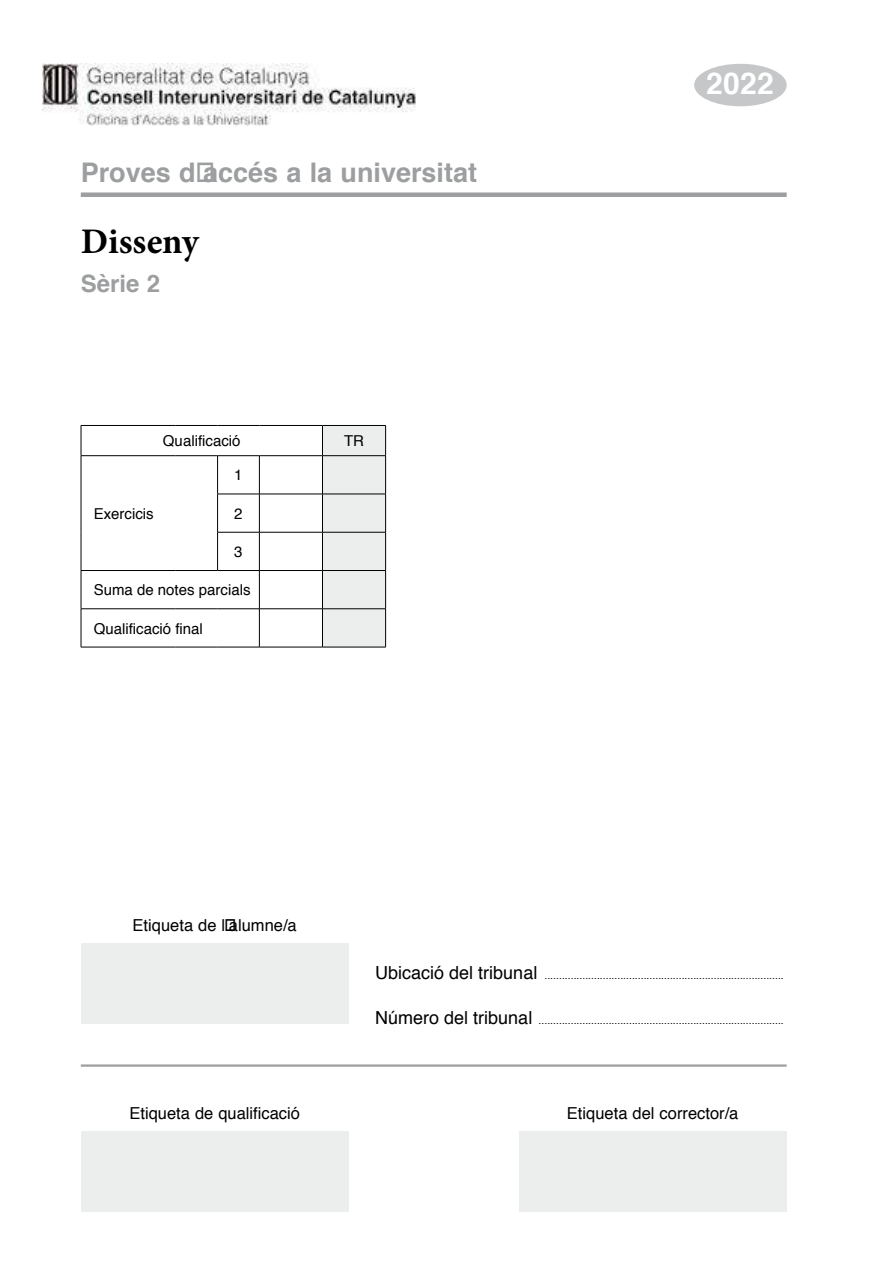
<style>
.page{position:relative;width:893px;height:1263px;background:#fff}
.page>*{position:absolute;margin:0;border:0;box-sizing:border-box;transform-origin:0 0}
.t1{font:700 36px "Minion Pro";color:#000}
.t2{font:700 30px "Helvetica";color:#fff}
.t3{font:700 27px "Helvetica";color:#9c9e9f}
.t4{font:700 24px "Helvetica";color:#9c9e9f}
.t5{font:16.5px "Helvetica";color:#000}
.t6{font:15px "Helvetica";color:#000}
.t7{font:10.5px "Helvetica";color:#000}
.s1{font-size:18px}
</style>
<div class="page">
<div style="left:81px;top:192px;width:706px;height:5px;background:#9c9e9f"></div>
<img style="left:43px;top:64px;width:373px;height:61px">
<svg style="left:82px;top:456px;width:240px;height:191px"></svg>
<hr style="left:81px;top:425px;width:95px;height:1px;background:#000">
<svg style="left:81px;top:426px;width:1px;height:29px"></svg>
<hr style="left:176px;top:425px;width:42px;height:1px;background:#000">
<hr style="left:218px;top:425px;width:41px;height:1px;background:#000">
<hr style="left:259px;top:425px;width:63px;height:1px;background:#000">
<div style="left:322px;top:425px;width:64px;height:222px;background:#eceded"></div>
<hr style="left:81px;top:455px;width:95px;height:1px;background:#000">
<hr style="left:81px;top:456px;width:1px;height:38px;background:#000">
<hr style="left:176px;top:455px;width:42px;height:1px;background:#000">
<hr style="left:218px;top:455px;width:41px;height:1px;background:#000">
<hr style="left:217px;top:456px;width:1px;height:38px;background:#000">
<hr style="left:259px;top:455px;width:63px;height:1px;background:#000">
<hr style="left:259px;top:456px;width:1px;height:38px;background:#000">
<hr style="left:322px;top:455px;width:64px;height:1px;background:#000">
<hr style="left:322px;top:456px;width:1px;height:38px;background:#000">
<hr style="left:385px;top:456px;width:1px;height:38px;background:#000">
<hr style="left:81px;top:494px;width:1px;height:38px;background:#000">
<hr style="left:217px;top:494px;width:42px;height:1px;background:#000">
<hr style="left:217px;top:494px;width:1px;height:38px;background:#000">
<hr style="left:259px;top:494px;width:63px;height:1px;background:#000">
<hr style="left:259px;top:494px;width:1px;height:38px;background:#000">
<hr style="left:322px;top:494px;width:64px;height:1px;background:#000">
<hr style="left:322px;top:494px;width:1px;height:38px;background:#000">
<hr style="left:385px;top:494px;width:1px;height:38px;background:#000">
<hr style="left:81px;top:532px;width:1px;height:38px;background:#000">
<hr style="left:217px;top:532px;width:42px;height:1px;background:#000">
<hr style="left:217px;top:532px;width:1px;height:38px;background:#000">
<hr style="left:259px;top:532px;width:63px;height:1px;background:#000">
<hr style="left:259px;top:532px;width:1px;height:38px;background:#000">
<hr style="left:322px;top:532px;width:64px;height:1px;background:#000">
<hr style="left:322px;top:532px;width:1px;height:38px;background:#000">
<hr style="left:385px;top:532px;width:1px;height:38px;background:#000">
<hr style="left:81px;top:570px;width:95px;height:1px;background:#000">
<hr style="left:81px;top:571px;width:1px;height:37px;background:#000">
<hr style="left:176px;top:570px;width:42px;height:1px;background:#000">
<hr style="left:218px;top:570px;width:41px;height:1px;background:#000">
<hr style="left:259px;top:570px;width:63px;height:1px;background:#000">
<hr style="left:259px;top:571px;width:1px;height:37px;background:#000">
<hr style="left:322px;top:570px;width:64px;height:1px;background:#000">
<hr style="left:322px;top:571px;width:1px;height:37px;background:#000">
<hr style="left:385px;top:571px;width:1px;height:37px;background:#000">
<hr style="left:81px;top:608px;width:95px;height:1px;background:#000">
<hr style="left:81px;top:609px;width:1px;height:38px;background:#000">
<hr style="left:176px;top:608px;width:42px;height:1px;background:#000">
<hr style="left:218px;top:608px;width:41px;height:1px;background:#000">
<hr style="left:259px;top:608px;width:63px;height:1px;background:#000">
<hr style="left:259px;top:609px;width:1px;height:38px;background:#000">
<hr style="left:322px;top:608px;width:64px;height:1px;background:#000">
<hr style="left:322px;top:609px;width:1px;height:38px;background:#000">
<hr style="left:385px;top:609px;width:1px;height:38px;background:#000">
<hr style="left:81px;top:647px;width:95px;height:1px;background:#000">
<hr style="left:176px;top:647px;width:42px;height:1px;background:#000">
<hr style="left:218px;top:647px;width:41px;height:1px;background:#000">
<hr style="left:259px;top:647px;width:63px;height:1px;background:#000">
<hr style="left:322px;top:647px;width:64px;height:1px;background:#000">
<div style="left:81px;top:943px;width:268px;height:81px;background:#eceded"></div>
<div style="left:81px;top:1131px;width:268px;height:81px;background:#eceded"></div>
<div style="left:519px;top:1131px;width:268px;height:81px;background:#eceded"></div>
<hr style="left:81px;top:1064px;width:706px;height:3px;background:#9c9e9f">
<div style="left:694px;top:64px;width:93px;height:42px;background:#c6c7c8;border-radius:50%"></div>
<h3 class="t3" style="left:81px;top:151px;width:398px">Proves d’accés a la universitat</h3>
<h1 class="t1" style="left:81px;top:216px;width:120px">Disseny</h1>
<h3 class="t4" style="left:81px;top:264px;width:81px">Sèrie 2</h3>
<h3 class="t6" style="left:163px;top:429px;width:79px">Qualificació</h3>
<h3 class="t6" style="left:344px;top:429px;width:21px">TR</h3>
<h3 class="t6" style="left:234px;top:464px;width:10px">1</h3>
<h3 class="t6" style="left:234px;top:502px;width:10px">2</h3>
<h3 class="t6" style="left:234px;top:540px;width:10px">3</h3>
<h3 class="t6" style="left:94px;top:578px;width:158px">Suma de notes parcials</h3>
<h3 class="t6" style="left:94px;top:617px;width:111px">Qualificació final</h3>
<h3 class="t6" style="left:94px;top:502px;width:62px">Exercicis</h3>
<h3 class="t5" style="left:133px;top:912px;width:166px">Etiqueta de l’alumne/a</h3>
<h2 class="t2" style="left:706px;top:59px;width:69px">2022</h2>
<p class="t7" style="left:375px;top:967px;width:410px"><span class="s1">Ubicació del tribunal</span> ..................................................................................</p>
<p class="t7" style="left:375px;top:1012px;width:410px"><span class="s1">Número del tribunal</span> ....................................................................................</p>
<h3 class="t5" style="left:129px;top:1100px;width:172px">Etiqueta de qualificació</h3>
<h3 class="t5" style="left:567px;top:1100px;width:173px">Etiqueta del corrector/a</h3>
</div>
